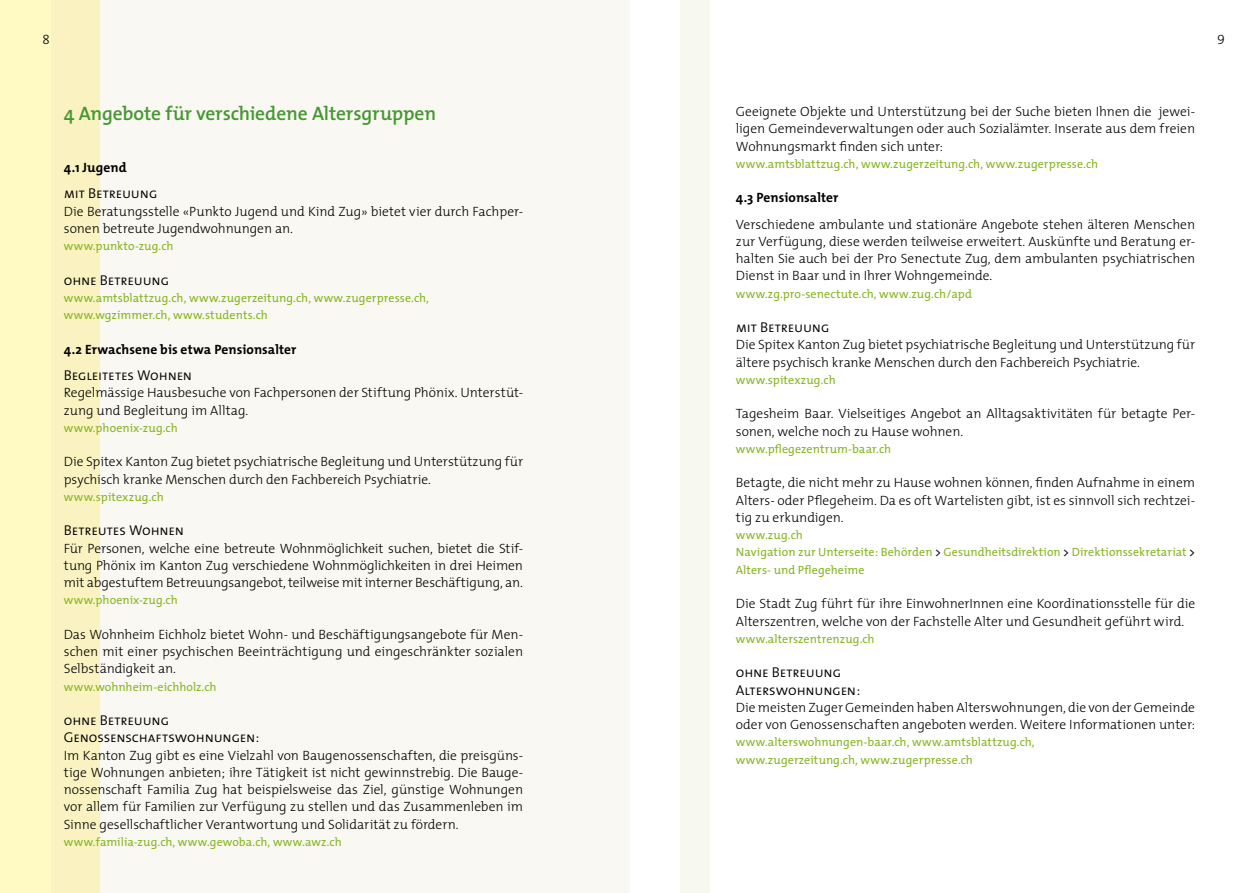
<style>
.page{position:relative;width:1259px;height:893px;background:#fff}
.page>*{position:absolute;margin:0;border:0;box-sizing:border-box;transform-origin:0 0}
.t1{font:600 19.5px "The Mix";letter-spacing:-.005em;color:#469733}
.t2{font:14.25px/17.2px "The Mix Semi Light Caps";letter-spacing:-.01em;color:#000}
.t3{font:300 13.5px/17.2px "The Mix";letter-spacing:-.005em;color:#000}
.t4{font:700 13.5px "The Mix";letter-spacing:.005em;color:#000}
.t5{font:13.5px "The Mix Light Caps";color:#000}
.t6{font:12px/17.2px "The Mix";letter-spacing:.005em;color:#86b622}
.s1{color:#000}
</style>
<div class="page">
<div style="left:0;top:0;width:99px;height:893px;background:#fff9c3"></div>
<div style="left:99px;top:0;width:530px;height:893px;background:#faf8f2"></div>
<div style="left:680px;top:0;width:30px;height:893px;background:#f7f9f0"></div>
<p class="t5" style="left:43px;top:28px;width:9px">8</p>
<p class="t5" style="left:1217px;top:28px;width:9px">9</p>
<h1 class="t1" style="left:64px;top:98px;width:374px">4 Angebote für verschiedene Altersgruppen</h1>
<p class="t4" style="left:64px;top:156px;width:64px">4.1 Jugend</p>
<p class="t2" style="left:64px;top:185px;width:95px">mit Betreuung</p>
<p class="t3" style="left:64px;top:202px;width:461px">Die Beratungsstelle «Punkto Jugend und Kind Zug» bietet vier durch Fachper&shy;sonen betreute Jugendwohnungen an.</p>
<p class="t6" style="left:64px;top:237px;width:111px">www.punkto-zug.ch</p>
<p class="t2" style="left:64px;top:271px;width:107px">ohne Betreuung</p>
<p class="t6" style="left:64px;top:289px;width:367px">www.amtsblattzug.ch, www.zugerzeitung.ch, www.zugerpresse.ch, www.wgzimmer.ch, www.students.ch</p>
<p class="t4" style="left:64px;top:338px;width:234px">4.2 Erwachsene bis etwa Pensionsalter</p>
<p class="t2" style="left:64px;top:366px;width:130px">Begleitetes Wohnen</p>
<p class="t3" style="left:64px;top:384px;width:461px">Regelmässige Hausbesuche von Fachpersonen der Stiftung Phönix. Unterstüt&shy;zung und Begleitung im Alltag.</p>
<p class="t6" style="left:64px;top:419px;width:115px">www.phoenix-zug.ch</p>
<p class="t3" style="left:64px;top:453px;width:461px">Die Spitex Kanton Zug bietet psychiatrische Begleitung und Unterstützung für psychisch kranke Menschen durch den Fachbereich Psychiatrie.</p>
<p class="t6" style="left:64px;top:488px;width:101px">www.spitexzug.ch</p>
<p class="t2" style="left:64px;top:521px;width:122px">Betreutes Wohnen</p>
<p class="t3" style="left:64px;top:539px;width:461px;text-align:justify">Für Personen, welche eine betreute Wohnmöglichkeit suchen, bietet die Stif&shy;tung Phönix im Kanton Zug verschiedene Wohnmöglichkeiten in drei Heimen mit abgestuftem Betreuungsangebot, teilweise mit interner Beschäftigung, an.</p>
<p class="t6" style="left:64px;top:591px;width:115px">www.phoenix-zug.ch</p>
<p class="t3" style="left:64px;top:625px;width:461px;text-align:justify">Das Wohnheim Eichholz bietet Wohn- und Beschäftigungsangebote für Men&shy;schen mit einer psychischen Beeinträchtigung und eingeschränkter sozialen Selbständigkeit an.</p>
<p class="t6" style="left:64px;top:677px;width:154px">www.wohnheim-eichholz.ch</p>
<p class="t2" style="left:64px;top:711px;width:197px">ohne Betreuung<br>Genossenschaftswohnungen:</p>
<p class="t3" style="left:64px;top:746px;width:461px;text-align:justify">Im Kanton Zug gibt es eine Vielzahl von Baugenossenschaften, die preisgüns&shy;tige Wohnungen anbieten; ihre Tätigkeit ist nicht gewinnstrebig. Die Bauge&shy;nossenschaft Familia Zug hat beispielsweise das Ziel, günstige Wohnungen vor allem für Familien zur Verfügung zu stellen und das Zusammenleben im Sinne gesellschaftlicher Verantwortung und Solidarität zu fördern.</p>
<p class="t6" style="left:64px;top:833px;width:279px">www.familia-zug.ch, www.gewoba.ch, www.awz.ch</p>
<p class="t3" style="left:736px;top:103px;width:461px;text-align:justify">Geeignete Objekte und Unterstützung bei der Suche bieten Ihnen die jewei&shy;ligen Gemeindeverwaltungen oder auch Sozialämter. Inserate aus dem freien Wohnungsmarkt finden sich unter:</p>
<p class="t6" style="left:736px;top:155px;width:364px">www.amtsblattzug.ch, www.zugerzeitung.ch, www.zugerpresse.ch</p>
<p class="t4" style="left:736px;top:187px;width:104px">4.3 Pensionsalter</p>
<p class="t3" style="left:736px;top:215px;width:461px;text-align:justify">Verschiedene ambulante und stationäre Angebote stehen älteren Menschen zur Verfügung, diese werden teilweise erweitert. Auskünfte und Beratung er&shy;halten Sie auch bei der Pro Senectute Zug, dem ambulanten psychiatrischen Dienst in Baar und in Ihrer Wohngemeinde.</p>
<p class="t6" style="left:736px;top:285px;width:238px">www.zg.pro-senectute.ch, www.zug.ch/apd</p>
<p class="t2" style="left:736px;top:318px;width:95px">mit Betreuung</p>
<p class="t3" style="left:736px;top:336px;width:461px">Die Spitex Kanton Zug bietet psychiatrische Begleitung und Unterstützung für ältere psychisch kranke Menschen durch den Fachbereich Psychiatrie.</p>
<p class="t6" style="left:736px;top:371px;width:101px">www.spitexzug.ch</p>
<p class="t3" style="left:736px;top:405px;width:461px">Tagesheim Baar. Vielseitiges Angebot an Alltagsaktivitäten für betagte Per&shy;sonen, welche noch zu Hause wohnen.</p>
<p class="t6" style="left:736px;top:440px;width:157px">www.pflegezentrum-baar.ch</p>
<p class="t3" style="left:736px;top:474px;width:461px;text-align:justify">Betagte, die nicht mehr zu Hause wohnen können, finden Aufnahme in einem Alters- oder Pflegeheim. Da es oft Wartelisten gibt, ist es sinnvoll sich rechtzei&shy;tig zu erkundigen.</p>
<p class="t6" style="left:736px;top:526px;width:461px">www.zug.ch<br>Navigation zur Unterseite: Behörden <span class="s1">&gt;</span> Gesundheitsdirektion <span class="s1">&gt;</span> Direktionssekretariat <span class="s1">&gt;<br></span>Alters- und Pflegeheime</p>
<p class="t3" style="left:736px;top:595px;width:461px">Die Stadt Zug führt für ihre EinwohnerInnen eine Koordinationsstelle für die<br>Alterszentren, welche von der Fachstelle Alter und Gesundheit geführt wird.</p>
<p class="t6" style="left:736px;top:630px;width:140px">www.alterszentrenzug.ch</p>
<p class="t2" style="left:736px;top:663px;width:126px">ohne Betreuung<br>Alterswohnungen:</p>
<p class="t3" style="left:736px;top:698px;width:461px">Die meisten Zuger Gemeinden haben Alterswohnungen, die von der Gemeinde oder von Genossenschaften angeboten werden. Weitere Informationen unter:</p>
<p class="t6" style="left:736px;top:733px;width:300px">www.alterswohnungen-baar.ch, www.amtsblattzug.ch, www.zugerzeitung.ch, www.zugerpresse.ch</p>
</div>
